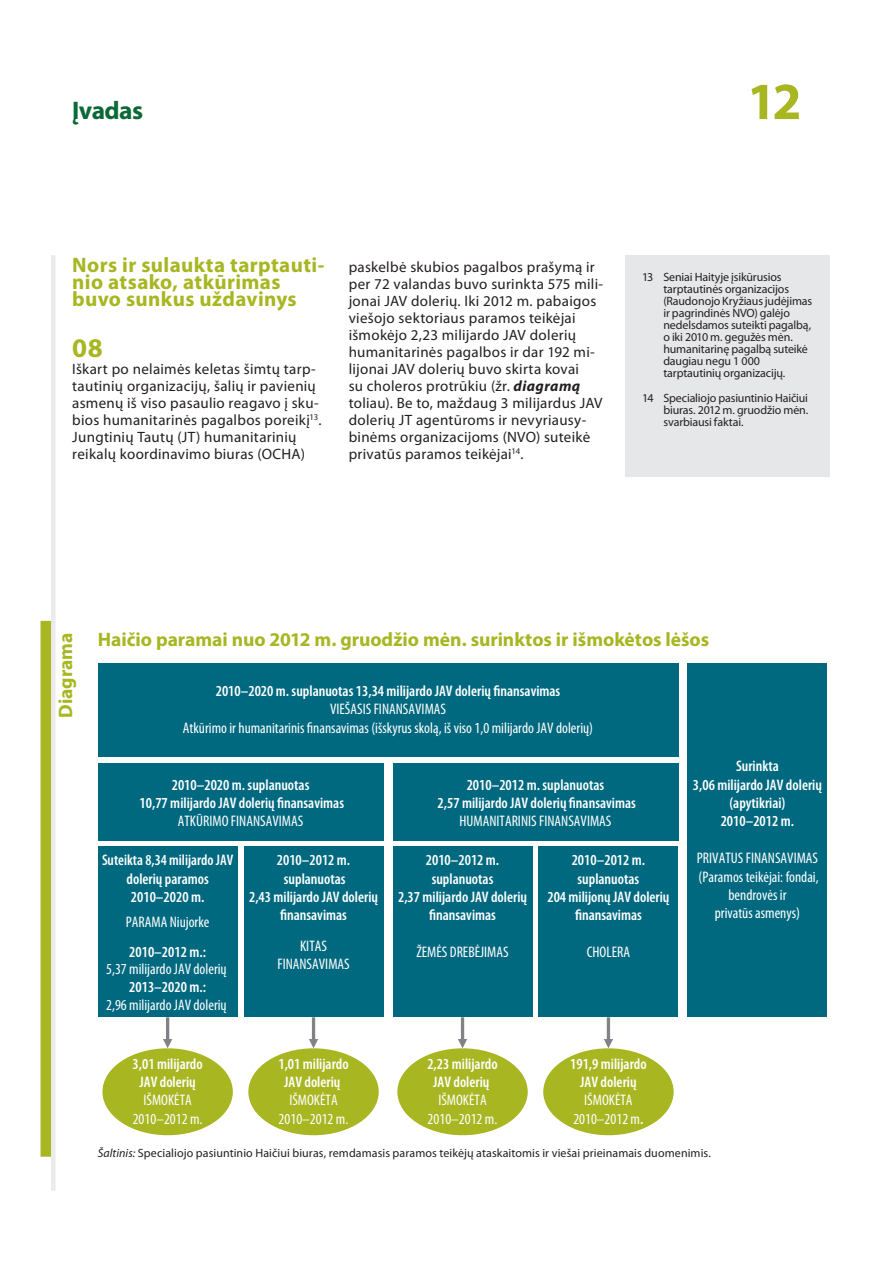
<style>
.page{position:relative;width:893px;height:1263px;background:#fff}
.page>*{position:absolute;margin:0;border:0;box-sizing:border-box;transform-origin:0 0}
.t1{font:700 52.5px "Myriad Pro";color:#a7b621}
.E_05_-_CHAP__1__TEXT{font:700 27px "Myriad Pro";color:#a7b621}
.t2{font:700 25.5px "Myriad Pro";letter-spacing:-.025em;color:#0b6938}
.E_02_-_CHAP__TITRE_C{font:700 21px/17px "Myriad Pro";letter-spacing:.02em;color:#a7b621}
.F_02_-_BOX_TITRE_COL{font:700 19.5px "Myriad Pro";color:#a7b621}
.F_01_-_GRAPHICS_NUME{font:700 19.5px "Myriad Pro";color:#a7b621}
.t3{font:600 condensed 15.3px/18.5px "Myriad Pro";color:#fff;text-align:center}
.t4{font:condensed 15.3px/18.5px "Myriad Pro";color:#fff;text-align:center}
.E_05_-_CHAP__1__TEXT-2{font:15px/17px "Myriad Pro";letter-spacing:.02em;color:#231f20}
.E_08_-_CHAP__FOOTNOT{font:12px/12px "Myriad Pro";letter-spacing:-.015em;color:#231f20}
.F_07_-_SOURCE{font:12px "Myriad Pro";letter-spacing:.005em;color:#231f20}
.s1{font-weight:700;font-style:italic}
.s2{font-weight:600}
.s3{font-weight:400}
.s4{font-style:italic}
</style>
<div class="page">
<div style="left:51px;top:255px;width:5px;height:936px;background:#ebebeb"></div>
<div style="left:625px;top:255px;width:204px;height:221px;background:#e6e7e9"></div>
<div style="left:41px;top:621px;width:10px;height:536px;background:#a7b621"></div>
<hr style="left:166px;top:1017px;width:3px;height:25px;background:#808285">
<svg style="left:163px;top:1039px;width:9px;height:9px"></svg>
<div style="left:102px;top:1048px;width:131px;height:87px;background:#a7b621;border-radius:50%"></div>
<div style="left:98px;top:846px;width:139px;height:171px;background:#006980"></div>
<div style="left:244px;top:846px;width:139px;height:171px;background:#006980"></div>
<div style="left:393px;top:846px;width:139px;height:171px;background:#006980"></div>
<div style="left:539px;top:846px;width:139px;height:171px;background:#006980"></div>
<div style="left:688px;top:663px;width:139px;height:354px;background:#006980"></div>
<div style="left:98px;top:763px;width:285px;height:77px;background:#006980"></div>
<div style="left:98px;top:663px;width:580px;height:93px;background:#006980"></div>
<div style="left:393px;top:763px;width:285px;height:77px;background:#006980"></div>
<hr style="left:312px;top:1017px;width:3px;height:25px;background:#808285">
<svg style="left:309px;top:1039px;width:9px;height:9px"></svg>
<div style="left:248px;top:1048px;width:131px;height:87px;background:#a7b621;border-radius:50%"></div>
<hr style="left:461px;top:1017px;width:3px;height:25px;background:#808285">
<svg style="left:458px;top:1039px;width:9px;height:9px"></svg>
<div style="left:397px;top:1048px;width:131px;height:87px;background:#a7b621;border-radius:50%"></div>
<hr style="left:607px;top:1017px;width:3px;height:25px;background:#808285">
<svg style="left:604px;top:1039px;width:9px;height:9px"></svg>
<div style="left:543px;top:1048px;width:131px;height:87px;background:#a7b621;border-radius:50%"></div>
<h3 class="t2" style="left:72px;top:94px;width:72px">Įvadas</h3>
<h1 class="t1" style="left:747px;top:67px;width:56px">12</h1>
<p class="E_02_-_CHAP__TITRE_C" style="left:72px;top:256px;width:254px">Nors ir sulaukta tarptauti&shy;nio atsako, atkūrimas buvo sunkus uždavinys</p>
<p class="E_05_-_CHAP__1__TEXT" style="left:72px;top:330px;width:32px">08</p>
<p class="E_05_-_CHAP__1__TEXT-2" style="left:72px;top:360px;width:251px">Iškart po nelaimės keletas šimtų tarp&shy;tautinių organizacijų, šalių ir pavienių asmenų iš viso pasaulio reagavo į sku&shy;bios humanitarinės pagalbos poreikį<sup>13</sup>.<br>Jungtinių Tautų (JT) humanitarinių reikalų koordinavimo biuras (OCHA)</p>
<p class="E_05_-_CHAP__1__TEXT-2" style="left:349px;top:258px;width:256px">paskelbė skubios pagalbos prašymą ir per 72 valandas buvo surinkta 575 mili&shy;jonai JAV dolerių. Iki 2012 m. pabaigos viešojo sektoriaus paramos teikėjai išmokėjo 2,23 milijardo JAV dolerių humanitarinės pagalbos ir dar 192 mi&shy;lijonai JAV dolerių buvo skirta kovai<br>su choleros protrūkiu (žr. <span class="s1">diagramą </span>toliau). Be to, maždaug 3 milijardus JAV dolerių JT agentūroms ir nevyriausy&shy;binėms organizacijoms (NVO) suteikė privatūs paramos teikėjai<sup>14</sup>.</p>
<p class="E_08_-_CHAP__FOOTNOT" style="left:663px;top:271px;width:150px;text-indent:-21px">13 Seniai Haityje įsikūrusios tarptautinės organizacijos (Raudonojo Kryžiaus judėjimas ir pagrindinės NVO) galėjo nedelsdamos suteikti pagalbą, o iki 2010 m. gegužės mėn. humanitarinę pagalbą suteikė daugiau negu 1 000 tarptautinių organizacijų.</p>
<p class="E_08_-_CHAP__FOOTNOT" style="left:663px;top:392px;width:146px;text-align:justify;text-indent:-21px">14 Specialiojo pasiuntinio Haičiui biuras. 2012 m. gruodžio mėn. svarbiausi faktai.</p>
<p class="F_01_-_GRAPHICS_NUME" style="left:53px;top:718px;width:87px;rotate:-90deg">Diagrama</p>
<p class="F_02_-_BOX_TITRE_COL" style="left:98px;top:627px;width:613px">Haičio paramai nuo 2012 m. gruodžio mėn. surinktos ir išmokėtos lėšos</p>
<p class="t4" style="left:183px;top:682px;width:412px"><span class="s2">2010–2020 m. suplanuotas 13,34 milijardo JAV dolerių finansavimas<br></span>VIEŠASIS FINANSAVIMAS<br>Atkūrimo ir humanitarinis finansavimas (išskyrus skolą, iš viso 1,0 milijardo JAV dolerių)</p>
<p class="t3" style="left:140px;top:776px;width:206px">2010–2020 m. suplanuotas<br>10,77 milijardo JAV dolerių finansavimas<br><span class="s3">ATKŪRIMO FINANSAVIMAS</span></p>
<p class="t3" style="left:438px;top:776px;width:200px">2010–2012 m. suplanuotas<br>2,57 milijardo JAV dolerių finansavimas<br><span class="s3">HUMANITARINIS FINANSAVIMAS</span></p>
<p class="t3" style="left:102px;top:851px;width:133px">Suteikta 8,34 milijardo JAV dolerių paramos<br>2010–2020 m.</p>
<p class="t4" style="left:126px;top:908px;width:85px;line-height:29.5px;text-align:left">PARAMA Niujorke<br><span class="s2">2010–2012 m.:</span></p>
<p class="t4" style="left:106px;top:960px;width:122px;line-height:18px">5,37 milijardo JAV dolerių<br><span class="s2">2013–2020 m.:<br></span>2,96 milijardo JAV dolerių</p>
<p class="t3" style="left:249px;top:851px;width:130px">2010–2012 m. suplanuotas<br>2,43 milijardo JAV dolerių finansavimas</p>
<p class="t4" style="left:277px;top:937px;width:74px">KITAS<br>FINANSAVIMAS</p>
<p class="t3" style="left:398px;top:851px;width:130px">2010–2012 m. suplanuotas<br>2,37 milijardo JAV dolerių finansavimas</p>
<p class="t4" style="left:416px;top:943px;width:94px">ŽEMĖS DREBĖJIMAS</p>
<p class="t3" style="left:547px;top:851px;width:124px">2010–2012 m. suplanuotas<br>204 milijonų JAV dolerių finansavimas</p>
<p class="t4" style="left:587px;top:943px;width:45px">CHOLERA</p>
<p class="t3" style="left:693px;top:757px;width:130px">Surinkta<br>3,06 milijardo JAV dolerių (apytikriai)<br>2010–2012 m.</p>
<p class="t4" style="left:697px;top:849px;width:123px">PRIVATUS FINANSAVIMAS (Paramos teikėjai: fondai, bendrovės ir<br>privatūs asmenys)</p>
<p class="t3" style="left:133px;top:1055px;width:72px">3,01 milijardo<br>JAV dolerių<br><span class="s3">IŠMOKĖTA<br>2010–2012 m.</span></p>
<p class="t3" style="left:278px;top:1055px;width:72px">1,01 milijardo<br>JAV dolerių<br><span class="s3">IŠMOKĖTA<br>2010–2012 m.</span></p>
<p class="t3" style="left:427px;top:1055px;width:72px">2,23 milijardo<br>JAV dolerių<br><span class="s3">IŠMOKĖTA<br>2010–2012 m.</span></p>
<p class="t3" style="left:570px;top:1055px;width:78px">191,9 milijardo<br>JAV dolerių<br><span class="s3">IŠMOKĖTA<br>2010–2012 m</span>.</p>
<p class="F_07_-_SOURCE" style="left:98px;top:1145px;width:615px"><span class="s4">Šaltinis:</span> Specialiojo pasiuntinio Haičiui biuras, remdamasis paramos teikėjų ataskaitomis ir viešai prieinamais duomenimis.</p>
</div>
